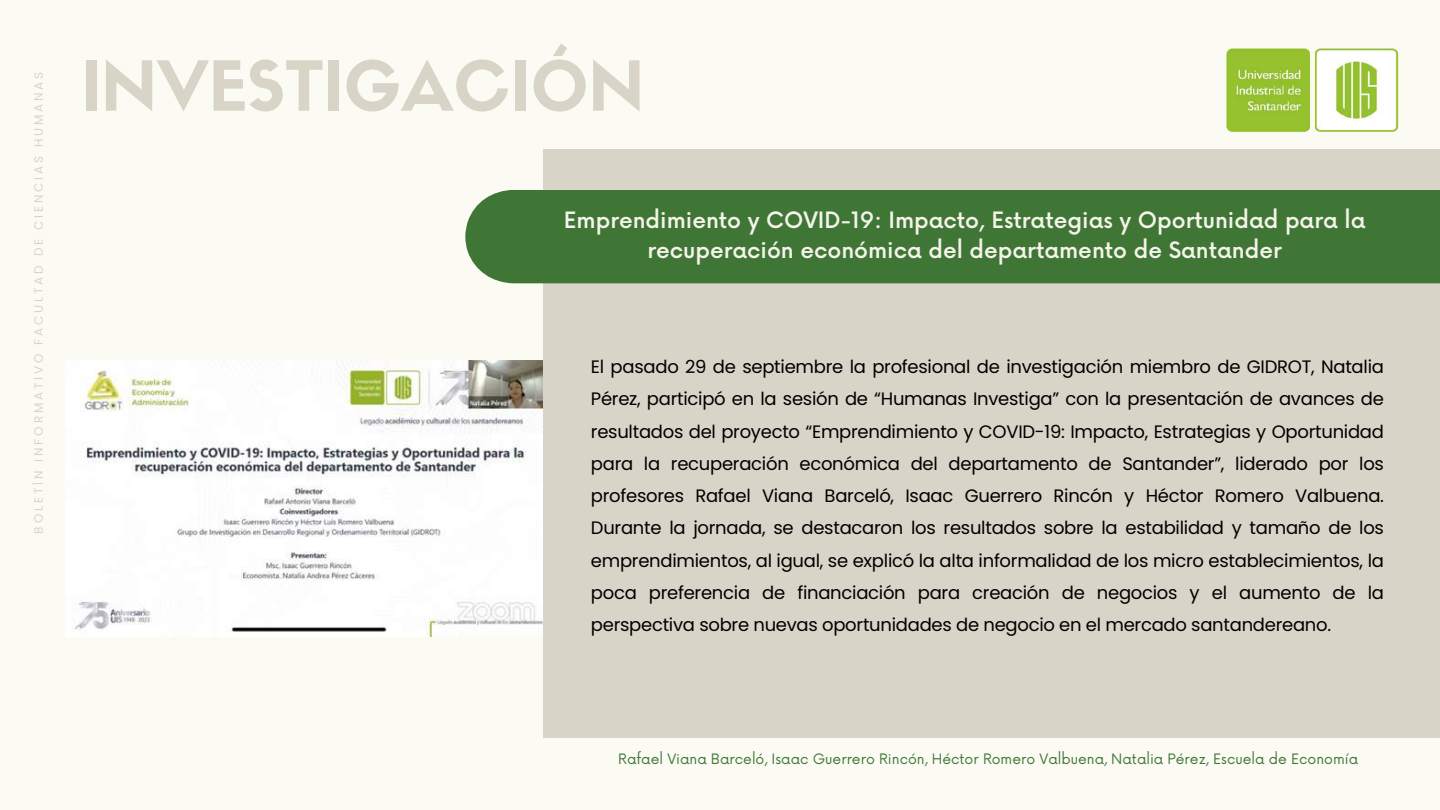
<style>
.page{position:relative;width:1440px;height:810px;background:#fbfbf4}
.page>*{position:absolute;margin:0;border:0;box-sizing:border-box;transform-origin:0 0}
.t1{font:67.6px "Sifonn Basic";color:#d9d4c8}
.t2{font:500 22px/30.8px "Now";color:#f5f4eb;text-align:center}
.t3{font:18px/32.2px "Poppins";letter-spacing:-.015em;color:#000;text-align:justify}
.t4{font:14px "Now";color:#407635}
.t5{font:12px "Poppins";letter-spacing:.235em;color:#d9d4c8}
</style>
<div class="page">
<div style="left:543px;top:149px;width:896px;height:588px;background:#d9d4c8"></div>
<img style="left:1226px;top:48px;width:173px;height:84px">
<div style="left:465px;top:190px;width:975px;height:93px;background:#407635"></div>
<img style="left:66px;top:360px;width:477px;height:276px">
<p class="t5" style="left:30px;top:534px;width:463px;rotate:-90deg">BOLETÍN INFORMATIVO FACULTAD DE CIENCIAS HUMANAS</p>
<h1 class="t1" style="left:81px;top:60px;width:565px">INVESTIGACIÓN</h1>
<p class="t2" style="left:564px;top:206px;width:803px">Emprendimiento y COVID-19: Impacto, Estrategias y Oportunidad para la recuperación económica del departamento de Santander</p>
<p class="t3" style="left:591px;top:351px;width:795px">El pasado 29 de septiembre la profesional de investigación miembro de GIDROT, Natalia Pérez, participó en la sesión de “Humanas Investiga” con la presentación de avances de resultados del proyecto “Emprendimiento y COVID-19: Impacto, Estrategias y Oportunidad para la recuperación económica del departamento de Santander”, liderado por los profesores Rafael Viana Barceló, Isaac Guerrero Rincón y Héctor Romero Valbuena.<br>Durante la jornada, se destacaron los resultados sobre la estabilidad y tamaño de los emprendimientos, al igual, se explicó la alta informalidad de los micro establecimientos, la poca preferencia de financiación para creación de negocios y el aumento de la perspectiva sobre nuevas oportunidades de negocio en el mercado santandereano.</p>
<p class="t4" style="left:618px;top:751px;width:741px">Rafael Viana Barceló, Isaac Guerrero Rincón, Héctor Romero Valbuena, Natalia Pérez, Escuela de Economía</p>
</div>
